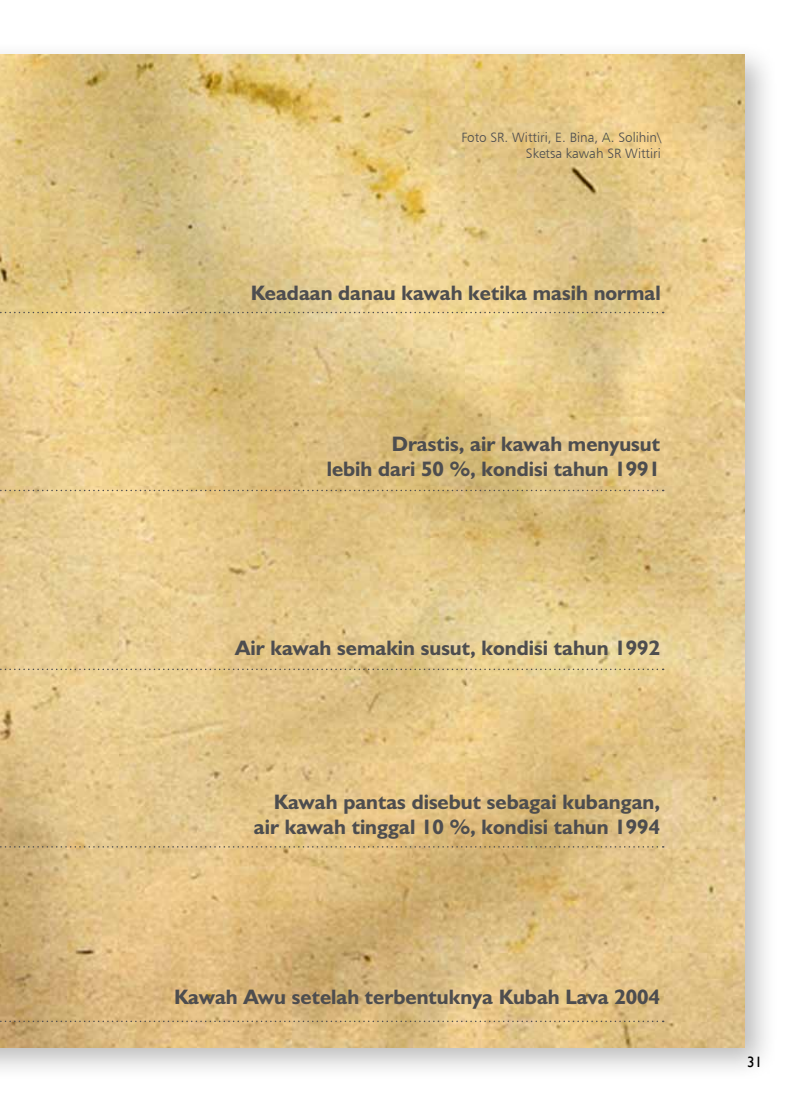
<style>
.page{position:relative;width:798px;height:1106px;background:#fff}
.page>*{position:absolute;margin:0;border:0;box-sizing:border-box;transform-origin:0 0}
.t1{font:700 21px/25.2px "Humanist 521 BT";color:#4d4d4f;text-align:right}
.t2{font:15px "Gill Sans";color:#000}
.t3{font:13.5px/16.2px "Humanist 777 BT Light B";color:#4d4d4f;text-align:right}
</style>
<div class="page">
<div style="left:0;top:41px;width:778px;height:1040px;background:#000;opacity:.27"></div>
<img style="left:0;top:54px;width:744px;height:993px">
<svg style="left:0;top:312px;width:663px;height:1px"></svg>
<svg style="left:0;top:490px;width:663px;height:1px"></svg>
<svg style="left:0;top:668px;width:663px;height:2px"></svg>
<svg style="left:0;top:846px;width:663px;height:1px"></svg>
<svg style="left:0;top:1020px;width:663px;height:2px"></svg>
<p class="t3" style="left:461px;top:129px;width:201px">Foto SR. Wittiri, E. Bina, A. Solihin\<br>Sketsa kawah SR Wittiri</p>
<p class="t1" style="left:250px;top:279px;width:411px">Keadaan danau kawah ketika masih normal</p>
<p class="t1" style="left:326px;top:431px;width:335px">Drastis, air kawah menyusut<br>lebih dari 50 %, kondisi tahun 1991</p>
<p class="t1" style="left:235px;top:635px;width:426px">Air kawah semakin susut, kondisi tahun 1992</p>
<p class="t1" style="left:254px;top:789px;width:407px">Kawah pantas disebut sebagai kubangan, air kawah tinggal 10 %, kondisi tahun 1994</p>
<p class="t1" style="left:174px;top:984px;width:487px">Kawah Awu setelah terbentuknya Kubah Lava 2004</p>
<p class="t2" style="left:747px;top:1053px;width:16px">31</p>
</div>
